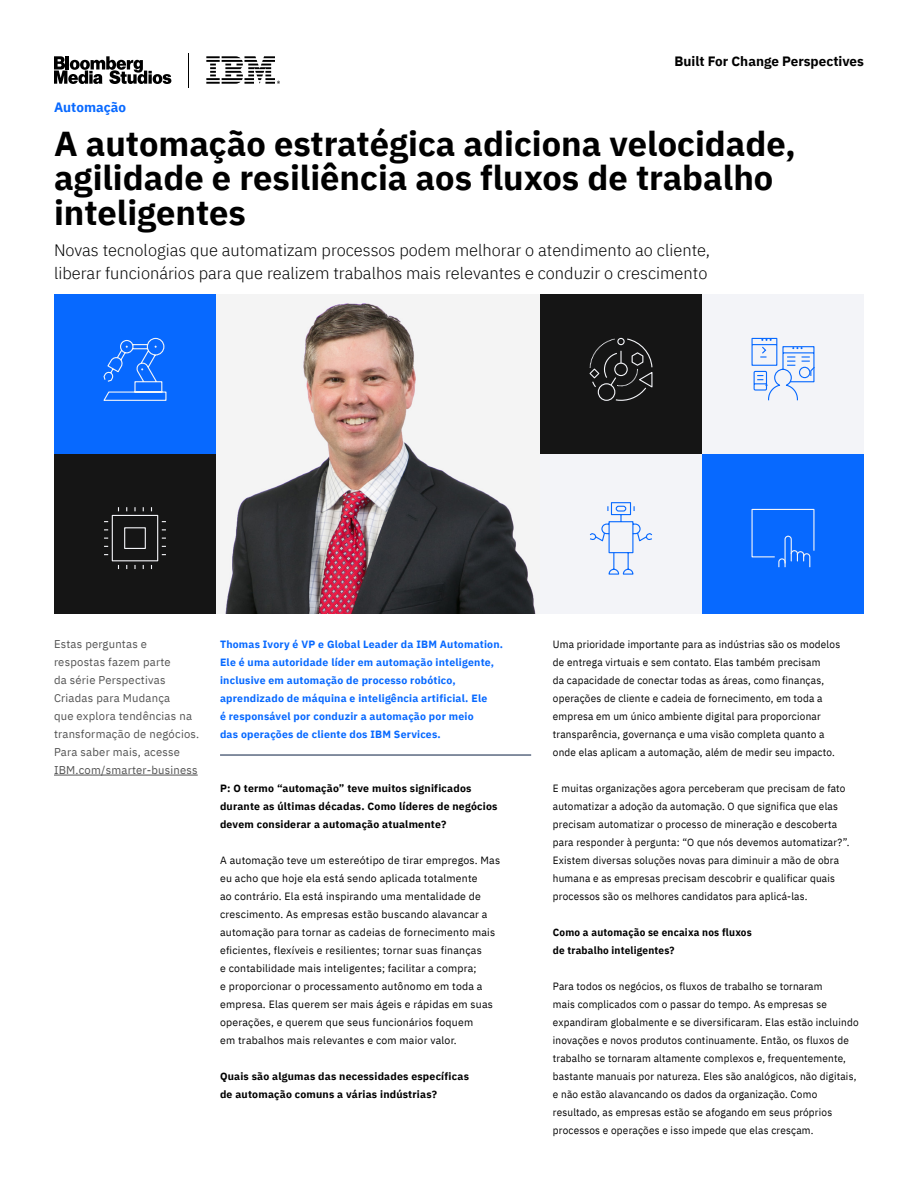
<style>
.page{position:relative;width:918px;height:1188px;background:#fff}
.page>*{position:absolute;margin:0;border:0;box-sizing:border-box;transform-origin:0 0}
.t1{font:700 34.5px/34.5px "IBM Plex Sans";color:#000}
.t2{font:300 16.5px/22.5px "IBM Plex Sans";color:#000}
.t3{font:700 13.5px "IBM Plex Sans";color:#000}
.t4{font:700 13.5px "IBM Plex Sans";color:#0869ff}
.Body{font:11.25px/18px "IBM Plex Sans";letter-spacing:.02em;color:#525252}
.Body-2{font:10.5px/18px "IBM Plex Sans";letter-spacing:.02em;color:#000;scale:.95 1}
.Body-3{font:10.5px/18px "IBM Plex Sans";letter-spacing:.02em;color:#000}
.Intro{font:700 10.5px/18px "IBM Plex Sans";letter-spacing:.02em;color:#0769ff}
.Body-4{font:700 10.5px/18px "IBM Plex Sans";letter-spacing:.02em;color:#000}
.Body-5{font:700 10.5px/18px "IBM Plex Sans";letter-spacing:.02em;color:#000;scale:.95 1}
</style>
<div class="page">
<div style="left:54px;top:454px;width:162px;height:160px;background:#151515"></div>
<div style="left:702px;top:294px;width:162px;height:160px;background:#f3f4f8"></div>
<div style="left:540px;top:294px;width:162px;height:160px;background:#151515"></div>
<div style="left:54px;top:294px;width:162px;height:160px;background:#0769ff"></div>
<img style="left:216px;top:294px;width:323px;height:320px">
<div style="left:702px;top:454px;width:162px;height:160px;background:#0769ff"></div>
<div style="left:540px;top:454px;width:162px;height:160px;background:#f3f4f8"></div>
<svg style="left:751px;top:337px;width:64px;height:64px"></svg>
<svg style="left:589px;top:338px;width:64px;height:63px"></svg>
<svg style="left:104px;top:507px;width:62px;height:63px"></svg>
<svg style="left:589px;top:502px;width:64px;height:73px"></svg>
<svg style="left:103px;top:337px;width:64px;height:64px"></svg>
<svg style="left:751px;top:508px;width:64px;height:60px"></svg>
<hr style="left:220px;top:755px;width:311px;height:1px;background:#091e42">
<hr style="left:54px;top:775px;width:144px;height:1px;background:#525252">
<svg style="left:206px;top:56px;width:74px;height:28px"></svg>
<hr style="left:189px;top:53px;width:1px;height:34px;background:#000">
<svg style="left:54px;top:56px;width:117px;height:28px"></svg>
<p class="t4" style="left:54px;top:97px;width:74px">Automação</p>
<p class="t3" style="left:675px;top:50px;width:191px">Built For Change Perspectives</p>
<p class="t1" style="left:54px;top:124px;width:744px">A automação estratégica adiciona velocidade, agilidade e resiliência aos fluxos de trabalho inteligentes</p>
<p class="t2" style="left:54px;top:238px;width:658px">Novas tecnologias que automatizam processos podem melhorar o atendimento ao cliente, liberar funcionários para que realizem trabalhos mais relevantes e conduzir o crescimento</p>
<p class="Body" style="left:54px;top:634px;width:147px">Estas perguntas e respostas fazem parte<br>da série Perspectivas<br>Criadas para Mudança<br>que explora tendências na transformação de negócios.<br>Para saber mais, acesse</p>
<p class="Body" style="left:54px;top:760px;width:145px">IBM.com/smarter-business</p>
<p class="Intro" style="left:220px;top:634px;width:285px">Thomas Ivory é VP e Global Leader da IBM Automation.<br>Ele é uma autoridade líder em automação inteligente, inclusive em automação de processo robótico, aprendizado de máquina e inteligência artificial. Ele<br>é responsável por conduzir a automação por meio<br>das operações de cliente dos IBM Services.</p>
<p class="Body-4" style="left:220px;top:778px;width:279px">P: O termo “automação” teve muitos significados durante as últimas décadas. Como líderes de negócios devem considerar a automação atualmente?</p>
<p class="Body-3" style="left:220px;top:850px;width:282px">A automação teve um estereótipo de tirar empregos. Mas eu acho que hoje ela está sendo aplicada totalmente<br>ao contrário. Ela está inspirando uma mentalidade de crescimento. As empresas estão buscando alavancar a automação para tornar as cadeias de fornecimento mais eficientes, flexíveis e resilientes; tornar suas finanças<br>e contabilidade mais inteligentes; facilitar a compra;<br>e proporcionar o processamento autônomo em toda a empresa. Elas querem ser mais ágeis e rápidas em suas operações, e querem que seus funcionários foquem<br>em trabalhos mais relevantes e com maior valor.</p>
<p class="Body-4" style="left:220px;top:1066px;width:250px">Quais são algumas das necessidades específicas de automação comuns a várias indústrias?</p>
<p class="Body-2" style="left:553px;top:634px;width:304px">Uma prioridade importante para as indústrias são os modelos de entrega virtuais e sem contato. Elas também precisam<br>da capacidade de conectar todas as áreas, como finanças, operações de cliente e cadeia de fornecimento, em toda a empresa em um único ambiente digital para proporcionar transparência, governança e uma visão completa quanto a onde elas aplicam a automação, além de medir seu impacto.</p>
<p class="Body-2" style="left:553px;top:778px;width:314px">E muitas organizações agora perceberam que precisam de fato automatizar a adoção da automação. O que significa que elas precisam automatizar o processo de mineração e descoberta para responder à pergunta: “O que nós devemos automatizar?”.<br>Existem diversas soluções novas para diminuir a mão de obra humana e as empresas precisam descobrir e qualificar quais processos são os melhores candidatos para aplicá-las.</p>
<p class="Body-5" style="left:553px;top:922px;width:211px">Como a automação se encaixa nos fluxos de trabalho inteligentes?</p>
<p class="Body-2" style="left:553px;top:976px;width:323px">Para todos os negócios, os fluxos de trabalho se tornaram<br>mais complicados com o passar do tempo. As empresas se expandiram globalmente e se diversificaram. Elas estão incluindo inovações e novos produtos continuamente. Então, os fluxos de trabalho se tornaram altamente complexos e, frequentemente, bastante manuais por natureza. Eles são analógicos, não digitais, e não estão alavancando os dados da organização. Como resultado, as empresas estão se afogando em seus próprios processos e operações e isso impede que elas cresçam.</p>
</div>
